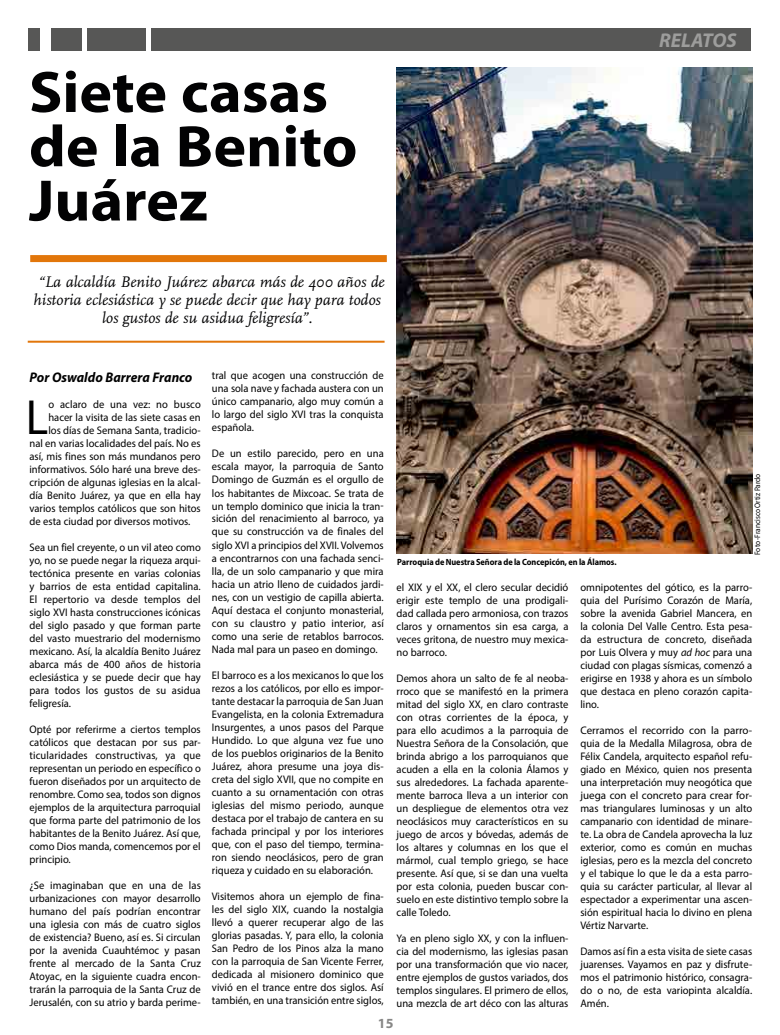
<style>
.page{position:relative;width:780px;height:1035px;background:#fff}
.page>*{position:absolute;margin:0;border:0;box-sizing:border-box;transform-origin:0 0}
.t1{font:700 58.9px/54.3px "Myriad Pro";color:#020203;scale:1.05 1}
.t2{font:49.6px "Myriad Pro";color:#000;scale:.96 1}
.t3{font:italic 700 20px "Myriad Pro";color:#9d9d9c}
.t4{font:italic 16px/18px "Scala";color:#020203;text-align:center}
.t5{font:italic 700 14px "Myriad Pro";color:#000;scale:.96 1}
.t6{font:700 14px "Myriad Pro";color:#878786}
.t7{font:11px/13px "Myriad Pro";color:#000;text-align:justify;scale:.96 1}
.t8{font:11px/13px "Myriad Pro";color:#000;text-align:justify}
.t9{font:700 9px "Myriad Pro";color:#000;scale:.92 1}
.t10{font:8px "Myriad Pro";color:#000;scale:.92 1}
.s1{font-style:italic}
</style>
<div class="page">
<div style="left:30px;top:255px;width:357px;height:7px;background:#e2760a"></div>
<hr style="left:28px;top:341px;width:356px;height:2px;background:#e2760a">
<img style="left:396px;top:68px;width:356px;height:485px">
<div style="left:255px;top:29px;width:496px;height:22px;background:#575756"></div>
<div style="left:151px;top:29px;width:104px;height:22px;background:#575756"></div>
<div style="left:87px;top:29px;width:58px;height:22px;background:#575756"></div>
<div style="left:51px;top:29px;width:30px;height:22px;background:#575756"></div>
<div style="left:29px;top:29px;width:11px;height:22px;background:#575756"></div>
<h1 class="t1" style="left:29px;top:67px;width:314px">Siete casas de la Benito<br>Juárez</h1>
<h3 class="t3" style="left:659px;top:33px;width:79px">RELATOS</h3>
<h3 class="t4" style="left:34px;top:274px;width:352px">“La alcaldía Benito Juárez abarca más de 400 años de historia eclesiástica y se puede decir que hay para todos los gustos de su asidua feligresía”.</h3>
<p class="t5" style="left:30px;top:372px;width:171px">Por Oswaldo Barrera Franco</p>
<h2 class="t2" style="left:26px;top:393px;width:25px">L</h2>
<p class="t7" style="left:48px;top:398px;width:160px">o aclaro de una vez: no busco</p>
<p class="t7" style="left:48px;top:411px;width:160px">hacer la visita de las siete casas en</p>
<p class="t7" style="left:48px;top:424px;width:160px">los días de Semana Santa, tradicio-</p>
<p class="t7" style="left:30px;top:437px;width:180px">nal en varias localidades del país. No es</p>
<p class="t7" style="left:30px;top:450px;width:180px">así, mis fines son más mundanos pero</p>
<p class="t7" style="left:30px;top:463px;width:180px">informativos. Sólo haré una breve des-</p>
<p class="t7" style="left:30px;top:476px;width:180px">cripción de algunas iglesias en la alcal-</p>
<p class="t7" style="left:30px;top:489px;width:180px">día Benito Juárez, ya que en ella hay</p>
<p class="t7" style="left:30px;top:502px;width:180px">varios templos católicos que son hitos</p>
<p class="t7" style="left:30px;top:515px;width:169px">de esta ciudad por diversos motivos.</p>
<p class="t7" style="left:30px;top:541px;width:180px">Sea un fiel creyente, o un vil ateo como yo, no se puede negar la riqueza arqui&shy;tectónica presente en varias colonias y barrios de esta entidad capitalina.<br>El repertorio va desde templos del siglo XVI hasta construcciones icónicas del siglo pasado y que forman parte del vasto muestrario del modernismo mexicano. Así, la alcaldía Benito Juárez abarca más de 400 años de historia eclesiástica y se puede decir que hay para todos los gustos de su asidua feligresía.</p>
<p class="t7" style="left:30px;top:723px;width:180px">Opté por referirme a ciertos templos católicos que destacan por sus par&shy;ticularidades constructivas, ya que representan un periodo en específico o fueron diseñados por un arquitecto de renombre. Como sea, todos son dignos ejemplos de la arquitectura parroquial que forma parte del patrimonio de los habitantes de la Benito Juárez. Así que, como Dios manda, comencemos por el principio.</p>
<p class="t7" style="left:30px;top:879px;width:180px">¿Se imaginaban que en una de las urbanizaciones con mayor desarrollo humano del país podrían encontrar una iglesia con más de cuatro siglos de existencia? Bueno, así es. Si circulan por la avenida Cuauhtémoc y pasan frente al mercado de la Santa Cruz Atoyac, en la siguiente cuadra encon&shy;trarán la parroquia de la Santa Cruz de Jerusalén, con su atrio y barda perime-</p>
<p class="t7" style="left:212px;top:369px;width:180px">tral que acogen una construcción de una sola nave y fachada austera con un único campanario, algo muy común a lo largo del siglo XVI tras la conquista española.</p>
<p class="t7" style="left:212px;top:447px;width:180px">De un estilo parecido, pero en una escala mayor, la parroquia de Santo Domingo de Guzmán es el orgullo de los habitantes de Mixcoac. Se trata de un templo dominico que inicia la tran&shy;sición del renacimiento al barroco, ya que su construcción va de finales del siglo XVI a principios del XVII. Volvemos a encontrarnos con una fachada senci&shy;lla, de un solo campanario y que mira hacia un atrio lleno de cuidados jardi&shy;nes, con un vestigio de capilla abierta.<br>Aquí destaca el conjunto monasterial, con su claustro y patio interior, así como una serie de retablos barrocos.<br>Nada mal para un paseo en domingo.</p>
<p class="t7" style="left:212px;top:668px;width:180px">El barroco es a los mexicanos lo que los rezos a los católicos, por ello es impor&shy;tante destacar la parroquia de San Juan Evangelista, en la colonia Extremadura Insurgentes, a unos pasos del Parque Hundido. Lo que alguna vez fue uno de los pueblos originarios de la Benito Juárez, ahora presume una joya dis&shy;creta del siglo XVII, que no compite en cuanto a su ornamentación con otras iglesias del mismo periodo, aunque destaca por el trabajo de cantera en su fachada principal y por los interiores que, con el paso del tiempo, termina&shy;ron siendo neoclásicos, pero de gran riqueza y cuidado en su elaboración.</p>
<p class="t7" style="left:212px;top:889px;width:180px">Visitemos ahora un ejemplo de fina&shy;les del siglo XIX, cuando la nostalgia llevó a querer recuperar algo de las glorias pasadas. Y, para ello, la colonia San Pedro de los Pinos alza la mano con la parroquia de San Vicente Ferrer, dedicada al misionero dominico que vivió en el trance entre dos siglos. Así también, en una transición entre siglos,</p>
<p class="t9" style="left:397px;top:558px;width:240px">Parroquia de Nuestra Señora de la Concepicón, en la Álamos.</p>
<p class="t10" style="left:753px;top:555px;width:90px;rotate:-90deg">Foto -Francisco Ortiz Pardo</p>
<p class="t7" style="left:396px;top:581px;width:180px">el XIX y el XX, el clero secular decidió erigir este templo de una prodigali&shy;dad callada pero armoniosa, con trazos claros y ornamentos sin esa carga, a veces gritona, de nuestro muy mexica&shy;no barroco.</p>
<p class="t7" style="left:396px;top:672px;width:180px">Demos ahora un salto de fe al neoba&shy;rroco que se manifestó en la primera mitad del siglo XX, en claro contraste con otras corrientes de la época, y para ello acudimos a la parroquia de Nuestra Señora de la Consolación, que brinda abrigo a los parroquianos que acuden a ella en la colonia Álamos y sus alrededores. La fachada aparente&shy;mente barroca lleva a un interior con un despliegue de elementos otra vez neoclásicos muy característicos en su juego de arcos y bóvedas, además de los altares y columnas en los que el mármol, cual templo griego, se hace presente. Así que, si se dan una vuelta por esta colonia, pueden buscar con&shy;suelo en este distintivo templo sobre la calle Toledo.</p>
<p class="t7" style="left:396px;top:932px;width:180px">Ya en pleno siglo XX, y con la influen&shy;cia del modernismo, las iglesias pasan por una transformación que vio nacer, entre ejemplos de gustos variados, dos templos singulares. El primero de ellos, una mezcla de art déco con las alturas</p>
<p class="t7" style="left:580px;top:581px;width:180px">omnipotentes del gótico, es la parro&shy;quia del Purísimo Corazón de María, sobre la avenida Gabriel Mancera, en la colonia Del Valle Centro. Esta pesa&shy;da estructura de concreto, diseñada por Luis Olvera y muy <span class="s1">ad hoc</span> para una ciudad con plagas sísmicas, comenzó a erigirse en 1938 y ahora es un símbolo que destaca en pleno corazón capita&shy;lino.</p>
<p class="t8" style="left:580px;top:724px;width:173px">Cerramos el recorrido con la parro&shy;quia de la Medalla Milagrosa, obra de Félix Candela, arquitecto español refu&shy;giado en México, quien nos presenta una interpretación muy neogótica que juega con el concreto para crear for&shy;mas triangulares luminosas y un alto campanario con identidad de minare&shy;te. La obra de Candela aprovecha la luz exterior, como es común en muchas iglesias, pero es la mezcla del concreto y el tabique lo que le da a esta parro&shy;quia su carácter particular, al llevar al espectador a experimentar una ascen&shy;sión espiritual hacia lo divino en plena Vértiz Narvarte.</p>
<p class="t7" style="left:580px;top:945px;width:180px">Damos así fin a esta visita de siete casas juarenses. Vayamos en paz y disfrute&shy;mos el patrimonio histórico, consagra&shy;do o no, de esta variopinta alcaldía.<br>Amén.</p>
<p class="t6" style="left:378px;top:1016px;width:17px">15</p>
</div>
